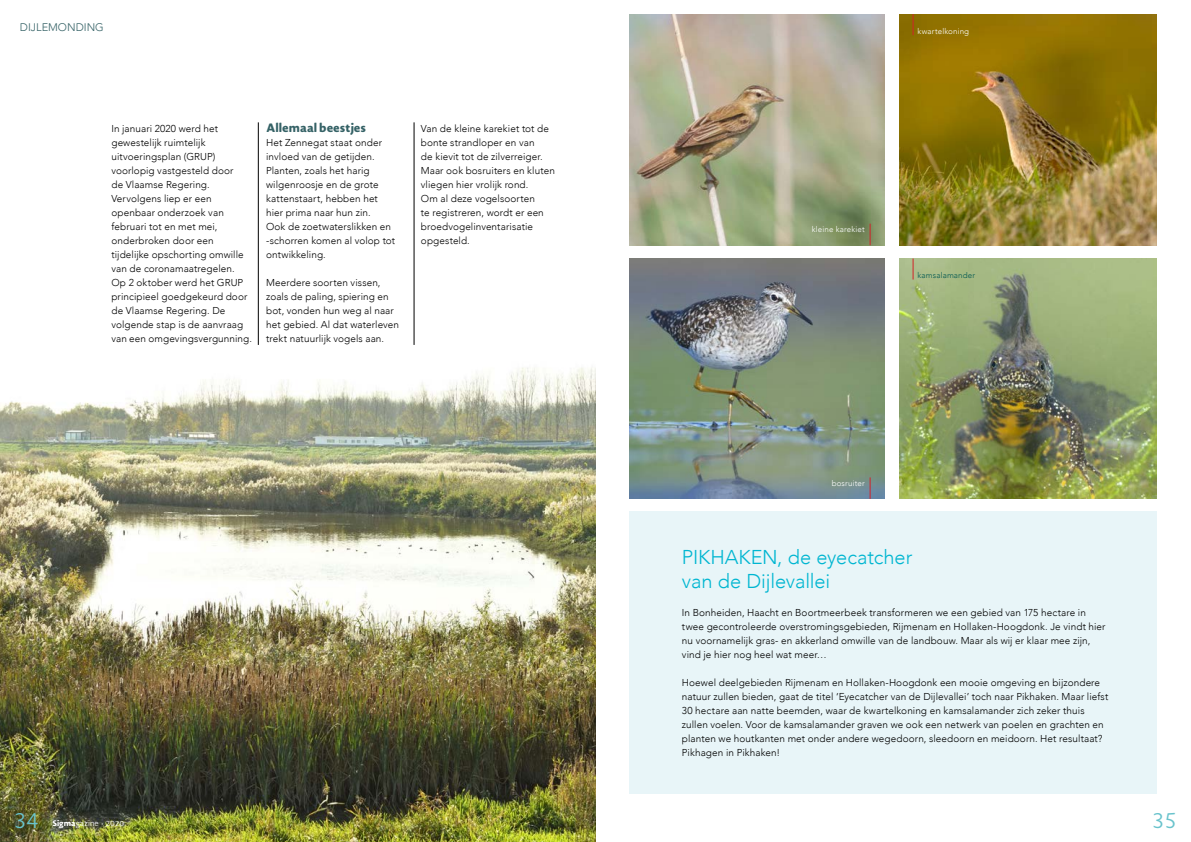
<style>
.page{position:relative;width:1191px;height:842px;background:#fff}
.page>*{position:absolute;margin:0;border:0;box-sizing:border-box;transform-origin:0 0}
.t1{font:300 20.9px "Novel Sans Rd Pro";color:#69c3cc}
.t2{font:300 20px/24px "Avenir";letter-spacing:-.005em;color:#00b6d1}
.t3{font:800 12px "Novel Sans Rd Pro";color:#356266}
.t4{font:300 11px "Avenir";color:#356266}
.t5{font:300 10px/14px "Avenir";letter-spacing:.01em;color:#000}
.t6{font:300 8px "Avenir";letter-spacing:.02em;color:#fff}
.t7{font:300 8px "Novel Sans Rd Pro";color:#fff}
.t8{font:300 8px "Avenir";letter-spacing:.02em;color:#005851}
.s1{font-weight:800}
.s2{font-size:7.1px}
</style>
<div class="page">
<img style="left:0;top:333px;width:595px;height:509px">
<div style="left:629px;top:512px;width:528px;height:282px;background:#e8f5f8"></div>
<img style="left:629px;top:258px;width:255px;height:241px">
<img style="left:899px;top:258px;width:258px;height:241px">
<img style="left:629px;top:14px;width:255px;height:231px">
<img style="left:899px;top:14px;width:258px;height:231px">
<hr style="left:258px;top:122px;width:1px;height:223px;background:#000">
<hr style="left:414px;top:122px;width:1px;height:223px;background:#000">
<svg style="left:870px;top:224px;width:1px;height:21px"></svg>
<svg style="left:870px;top:477px;width:1px;height:22px"></svg>
<svg style="left:913px;top:259px;width:1px;height:20px"></svg>
<svg style="left:913px;top:14px;width:1px;height:21px"></svg>
<p class="t4" style="left:20px;top:21px;width:85px">DIJLEMONDING</p>
<p class="t5" style="left:111px;top:122px;width:142px">In januari 2020 werd het gewestelijk ruimtelijk uitvoeringsplan (GRUP) voorlopig vastgesteld door<br>de Vlaamse Regering.<br>Vervolgens liep er een openbaar onderzoek van februari tot en met mei, onderbroken door een tijdelijke opschorting omwille van de coronamaatregelen.<br>Op 2 oktober werd het GRUP principieel goedgekeurd door de Vlaamse Regering. De volgende stap is de aanvraag van een omgevingsvergunning.</p>
<p class="t3" style="left:266px;top:119px;width:101px">Allemaal beestjes</p>
<p class="t5" style="left:266px;top:136px;width:131px">Het Zennegat staat onder invloed van de getijden.<br>Planten, zoals het harig wilgenroosje en de grote kattenstaart, hebben het hier prima naar hun zin.<br>Ook de zoetwaterslikken en -schorren komen al volop tot ontwikkeling.</p>
<p class="t5" style="left:266px;top:276px;width:134px">Meerdere soorten vissen, zoals de paling, spiering en bot, vonden hun weg al naar het gebied. Al dat waterleven trekt natuurlijk vogels aan.</p>
<p class="t5" style="left:421px;top:122px;width:136px">Van de kleine karekiet tot de bonte strandloper en van<br>de kievit tot de zilverreiger.<br>Maar ook bosruiters en kluten vliegen hier vrolijk rond.<br>Om al deze vogelsoorten<br>te registreren, wordt er een broedvogelinventarisatie opgesteld.</p>
<p class="t6" style="left:917px;top:27px;width:53px">kwartelkoning</p>
<p class="t6" style="left:812px;top:225px;width:54px">kleine karekiet</p>
<p class="t8" style="left:917px;top:271px;width:59px">kamsalamander</p>
<p class="t6" style="left:831px;top:479px;width:35px">bosruiter</p>
<h2 class="t2" style="left:682px;top:545px;width:232px">PIKHAKEN, de eyecatcher van de Dijlevallei</h2>
<p class="t5" style="left:682px;top:606px;width:425px">In Bonheiden, Haacht en Boortmeerbeek transformeren we een gebied van 175 hectare in twee gecontroleerde overstromingsgebieden, Rijmenam en Hollaken-Hoogdonk. Je vindt hier nu voornamelijk gras- en akkerland omwille van de landbouw. Maar als wij er klaar mee zijn, vind je hier nog heel wat meer…</p>
<p class="t5" style="left:682px;top:676px;width:428px">Hoewel deelgebieden Rijmenam en Hollaken-Hoogdonk een mooie omgeving en bijzondere natuur zullen bieden, gaat de titel ‘Eyecatcher van de Dijlevallei’ toch naar Pikhaken. Maar liefst 30 hectare aan natte beemden, waar de kwartelkoning en kamsalamander zich zeker thuis zullen voelen. Voor de kamsalamander graven we ook een netwerk van poelen en grachten en planten we houtkanten met onder andere wegedoorn, sleedoorn en meidoorn. Het resultaat?<br>Pikhagen in Pikhaken!</p>
<h1 class="t1" style="left:14px;top:805px;width:26px">34</h1>
<p class="t7" style="left:52px;top:817px;width:73px"><span class="s1">Sigma</span>gazine • <span class="s2">2020</span></p>
<h1 class="t1" style="left:1152px;top:805px;width:26px">35</h1>
</div>
